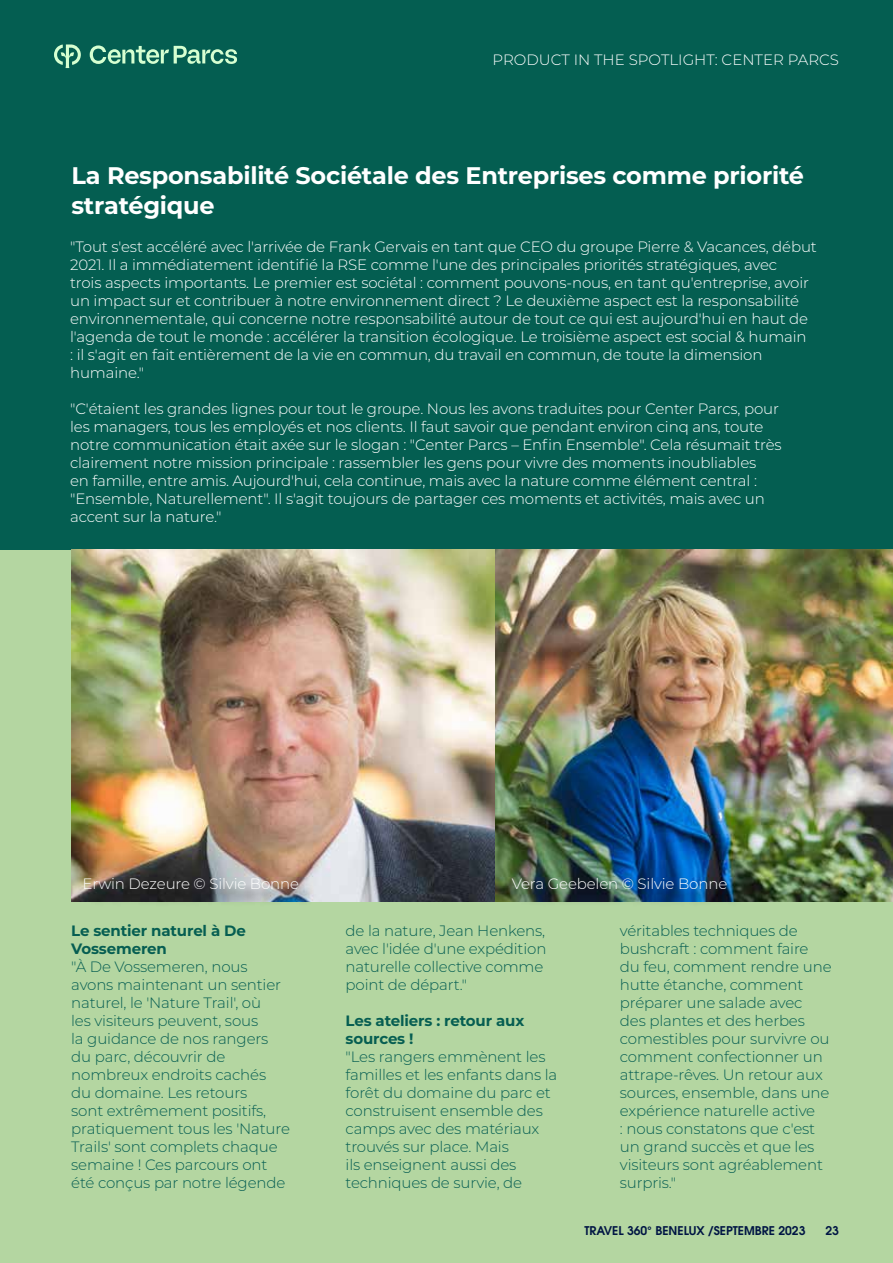
<style>
.page{position:relative;width:893px;height:1263px;background:#fff}
.page>*{position:absolute;margin:0;border:0;box-sizing:border-box;transform-origin:0 0}
.t1{font:700 24px/30px "Montserrat";letter-spacing:-.01em;color:#fff}
.t2{font:300 15px/18px "Montserrat";letter-spacing:-.01em;color:#fff}
.t3{font:300 15px/18px "Montserrat";letter-spacing:-.01em;color:#065e52}
.t4{font:700 15px/18px "Montserrat";letter-spacing:-.01em;color:#065e52}
.t5{font:600 12px "Avant Garde LT";color:#001544}
</style>
<div class="page">
<div style="left:0;top:385px;width:893px;height:878px;background:#b4d6a1"></div>
<div style="left:0;top:0;width:893px;height:550px;background:#045e51"></div>
<svg style="left:54px;top:44px;width:183px;height:24px;background:#428e77"></svg>
<img style="left:71px;top:550px;width:424px;height:351px">
<img style="left:495px;top:550px;width:398px;height:351px">
<div style="left:87px;top:880px;width:229px;height:27px;background:#000;opacity:.75"></div>
<div style="left:515px;top:880px;width:230px;height:27px;background:#000;opacity:.75"></div>
<p class="t2" style="left:493px;top:50px;width:348px">PRODUCT IN THE SPOTLIGHT: CENTER PARCS</p>
<h1 class="t1" style="left:71px;top:159px;width:734px">La Responsabilité Sociétale des Entreprises comme priorité stratégique</h1>
<p class="t2" style="left:70px;top:237px;width:748px">"Tout s'est accéléré avec l'arrivée de Frank Gervais en tant que CEO du groupe Pierre &amp; Vacances, début 2021. Il a immédiatement identifié la RSE comme l'une des principales priorités stratégiques, avec<br>trois aspects importants. Le premier est sociétal : comment pouvons-nous, en tant qu'entreprise, avoir un impact sur et contribuer à notre environnement direct ? Le deuxième aspect est la responsabilité environnementale, qui concerne notre responsabilité autour de tout ce qui est aujourd'hui en haut de l'agenda de tout le monde : accélérer la transition écologique. Le troisième aspect est social &amp; humain<br>: il s'agit en fait entièrement de la vie en commun, du travail en commun, de toute la dimension humaine."</p>
<p class="t2" style="left:70px;top:399px;width:713px">"C'étaient les grandes lignes pour tout le groupe. Nous les avons traduites pour Center Parcs, pour les managers, tous les employés et nos clients. Il faut savoir que pendant environ cinq ans, toute notre communication était axée sur le slogan : "Center Parcs – Enfin Ensemble". Cela résumait très clairement notre mission principale : rassembler les gens pour vivre des moments inoubliables<br>en famille, entre amis. Aujourd'hui, cela continue, mais avec la nature comme élément central : "Ensemble, Naturellement". Il s'agit toujours de partager ces moments et activités, mais avec un accent sur la nature."</p>
<p class="t2" style="left:83px;top:874px;width:218px">Erwin Dezeure © Silvie Bonne</p>
<p class="t2" style="left:512px;top:874px;width:217px">Vera Geebelen © Silvie Bonne</p>
<p class="t4" style="left:71px;top:921px;width:176px">Le sentier naturel à De<br>Vossemeren</p>
<p class="t3" style="left:71px;top:957px;width:220px">"À De Vossemeren, nous avons maintenant un sentier naturel, le 'Nature Trail', où<br>les visiteurs peuvent, sous<br>la guidance de nos rangers du parc, découvrir de nombreux endroits cachés<br>du domaine. Les retours<br>sont extrêmement positifs, pratiquement tous les 'Nature<br>Trails' sont complets chaque semaine ! Ces parcours ont été conçus par notre légende</p>
<p class="t3" style="left:346px;top:921px;width:202px">de la nature, Jean Henkens, avec l'idée d'une expédition naturelle collective comme point de départ."</p>
<p class="t4" style="left:346px;top:1011px;width:180px">Les ateliers : retour aux sources !</p>
<p class="t3" style="left:346px;top:1047px;width:213px">"Les rangers emmènent les familles et les enfants dans la forêt du domaine du parc et construisent ensemble des camps avec des matériaux trouvés sur place. Mais<br>ils enseignent aussi des techniques de survie, de</p>
<p class="t3" style="left:620px;top:921px;width:213px">véritables techniques de bushcraft : comment faire du feu, comment rendre une hutte étanche, comment préparer une salade avec des plantes et des herbes comestibles pour survivre ou comment confectionner un attrape-rêves. Un retour aux sources, ensemble, dans une expérience naturelle active<br>: nous constatons que c'est un grand succès et que les visiteurs sont agréablement surpris."</p>
<p class="t5" style="left:584px;top:1222px;width:222px">TRAVEL 360° BENELUX /SEPTEMBRE 2023</p>
<p class="t5" style="left:825px;top:1222px;width:15px">23</p>
</div>
